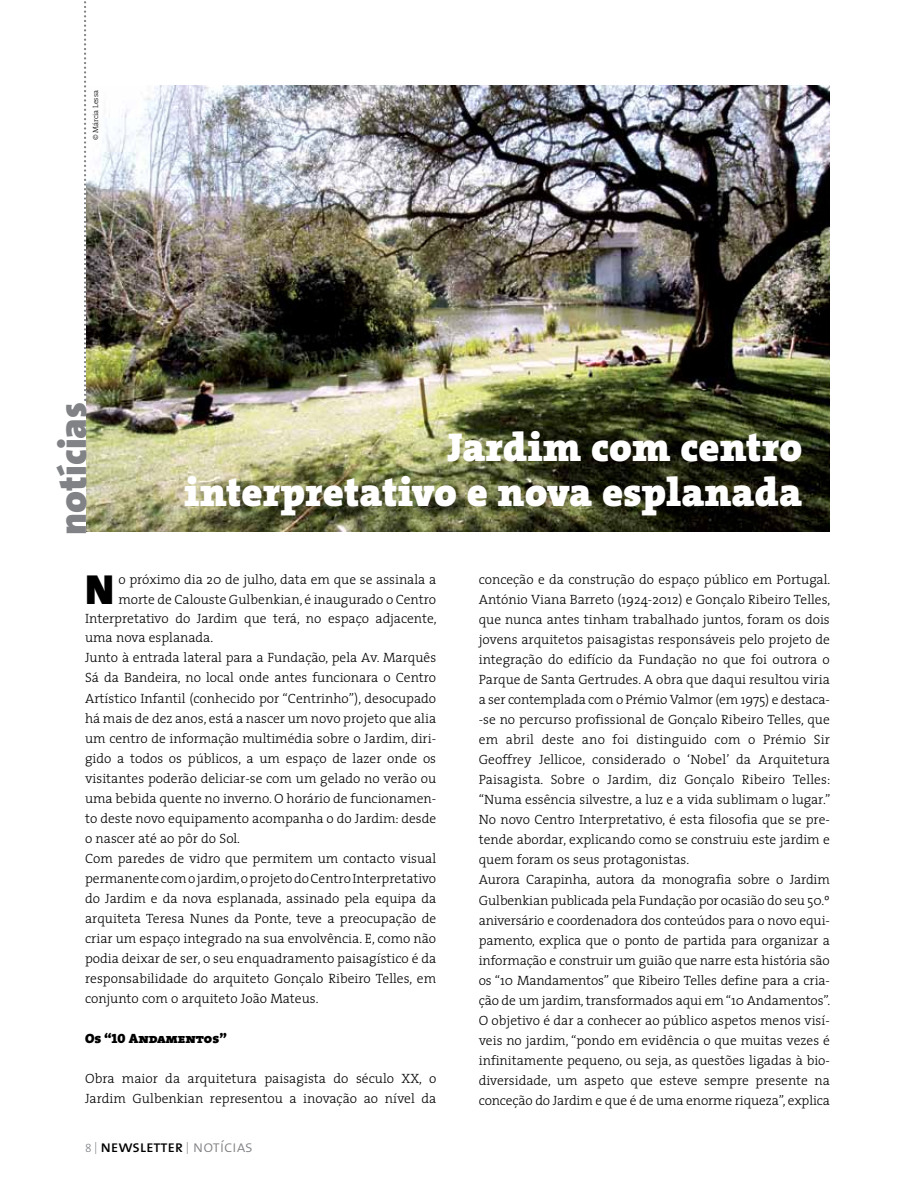
<style>
.page{position:relative;width:915px;height:1191px;background:#fff}
.page>*{position:absolute;margin:0;border:0;box-sizing:border-box;transform-origin:0 0}
.t1{font:42.3px "The Sans Black Caps";color:#000}
.t2{font:900 40.5px/45px "The Serif";color:#fff;text-align:right}
.t3{font:900 39px "The Sans";color:#808285}
.t4{font:16.5px "The Mix Caps";letter-spacing:-.01em;color:#000}
.t5{font:300 13.5px/20px "The Serif";color:#000}
.t6{font:13.5px "The Serif Black Caps";color:#000}
.t7{font:300 7.5px "The Serif";color:#000}
.s1{font-family:"The Serif Light Caps";font-size:12px;color:#808285}
.s2{font-family:"The Mix Light Caps";color:#808285}
</style>
<div class="page">
<img style="left:86px;top:85px;width:743px;height:446px">
<svg style="left:84px;top:1px;width:2px;height:400px"></svg>
<p class="t7" style="left:89px;top:140px;width:52px;rotate:-90deg">© Márcia Lessa</p>
<h3 class="t3" style="left:40px;top:535px;width:134px;rotate:-90deg">notícias</h3>
<h2 class="t2" style="left:184px;top:423px;width:619px">Jardim com centro interpretativo e nova esplanada</h2>
<h1 class="t1" style="left:85px;top:553px;width:31px">N</h1>
<p class="t5" style="left:118px;top:569px;width:319px">o próximo dia 20 de julho, data em que se assinala a</p>
<p class="t5" style="left:118px;top:588px;width:319px">morte de Calouste Gulbenkian, é inaugurado o Centro</p>
<p class="t5" style="left:85px;top:608px;width:353px">Interpretativo do Jardim que terá, no espaço adjacente,</p>
<p class="t5" style="left:85px;top:627px;width:130px">uma nova esplanada.</p>
<p class="t5" style="left:85px;top:647px;width:352px">Junto à entrada lateral para a Fundação, pela Av. Marquês</p>
<p class="t5" style="left:85px;top:667px;width:352px">Sá da Bandeira, no local onde antes funcionara o Centro</p>
<p class="t5" style="left:85px;top:687px;width:352px">Artístico Infantil (conhecido por “Centrinho”), desocupado</p>
<p class="t5" style="left:85px;top:707px;width:352px">há mais de dez anos, está a nascer um novo projeto que alia</p>
<p class="t5" style="left:85px;top:727px;width:352px">um centro de informação multimédia sobre o Jardim, diri‑</p>
<p class="t5" style="left:85px;top:747px;width:352px">gido a todos os públicos, a um espaço de lazer onde os</p>
<p class="t5" style="left:85px;top:767px;width:352px">visitantes poderão deliciar-se com um gelado no verão ou</p>
<p class="t5" style="left:85px;top:787px;width:352px">uma bebida quente no inverno. O horário de funcionamen‑</p>
<p class="t5" style="left:85px;top:807px;width:352px">to deste novo equipamento acompanha o do Jardim: desde</p>
<p class="t5" style="left:85px;top:827px;width:156px">o nascer até ao pôr do Sol.</p>
<p class="t5" style="left:85px;top:847px;width:352px">Com paredes de vidro que permitem um contacto visual</p>
<p class="t5" style="left:85px;top:867px;width:352px">permanente com o jardim, o projeto do Centro Interpretativo</p>
<p class="t5" style="left:85px;top:887px;width:352px">do Jardim e da nova esplanada, assinado pela equipa da</p>
<p class="t5" style="left:85px;top:908px;width:352px">arquiteta Teresa Nunes da Ponte, teve a preocupação de</p>
<p class="t5" style="left:85px;top:928px;width:352px">criar um espaço integrado na sua envolvência. E, como não</p>
<p class="t5" style="left:85px;top:948px;width:352px">podia deixar de ser, o seu enquadramento paisagístico é da</p>
<p class="t5" style="left:85px;top:968px;width:352px">responsabilidade do arquiteto Gonçalo Ribeiro Telles, em</p>
<p class="t5" style="left:85px;top:988px;width:235px">conjunto com o arquiteto João Mateus.</p>
<p class="t6" style="left:85px;top:1027px;width:143px">Os “10 Andamentos”</p>
<p class="t5" style="left:85px;top:1068px;width:352px">Obra maior da arquitetura paisagista do século XX, o<br>Jardim Gulbenkian representou a inovação ao nível da</p>
<p class="t4" style="left:85px;top:1132px;width:169px"><span class="s1">8 |</span> newsletter <span class="s1">|</span> <span class="s2">notícias</span></p>
<p class="t5" style="left:478px;top:569px;width:353px">conceção e da construção do espaço público em Portugal.<br>António Viana Barreto (1924-2012) e Gonçalo Ribeiro Telles, que nunca antes tinham trabalhado juntos, foram os dois jovens arquitetos paisagistas responsáveis pelo projeto de integração do edifício da Fundação no que foi outrora o Parque de Santa Gertrudes. A obra que daqui resultou viria a ser contemplada com o Prémio Valmor (em 1975) e destaca-‑se no percurso profissional de Gonçalo Ribeiro Telles, que em abril deste ano foi distinguido com o Prémio Sir Geoffrey Jellicoe, considerado o ‘Nobel’ da Arquitetura Paisagista. Sobre o Jardim, diz Gonçalo Ribeiro Telles: “Numa essência silvestre, a luz e a vida sublimam o lugar.” No novo Centro Interpretativo, é esta filosofia que se pre‑ tende abordar, explicando como se construiu este jardim e quem foram os seus protagonistas.<br>Aurora Carapinha, autora da monografia sobre o Jardim Gulbenkian publicada pela Fundação por ocasião do seu 50.º aniversário e coordenadora dos conteúdos para o novo equi‑ pamento, explica que o ponto de partida para organizar a informação e construir um guião que narre esta história são os “10 Mandamentos” que Ribeiro Telles define para a cria‑ ção de um jardim, transformados aqui em “10 Andamentos”.<br>O objetivo é dar a conhecer ao público aspetos menos visí‑ veis no jardim, “pondo em evidência o que muitas vezes é infinitamente pequeno, ou seja, as questões ligadas à bio‑ diversidade, um aspeto que esteve sempre presente na conceção do Jardim e que é de uma enorme riqueza”, explica</p>
</div>
